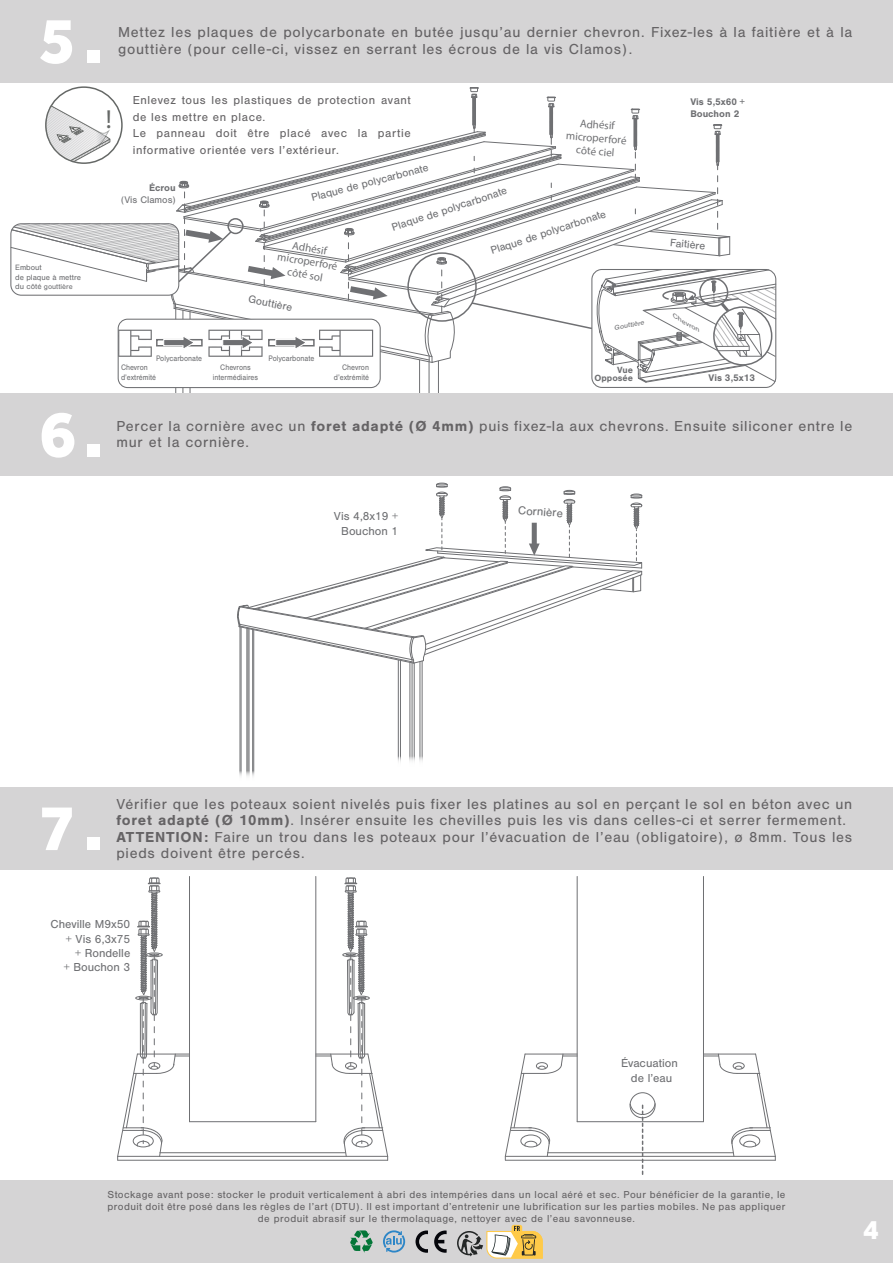
<style>
.page{position:relative;width:893px;height:1263px;background:#fff}
.page>*{position:absolute;margin:0;border:0;box-sizing:border-box;transform-origin:0 0}
.t1{font:800 67.5px "Effra";color:#fff}
.t2{font:800 28.5px "Effra";color:#fff}
.t3{font:26.25px "Myriad Pro";color:#656866}
.t4{font:15px/16.5px "Nimbus San";letter-spacing:.05em;color:#656365}
.t5{font:12px/16.5px "Nimbus San";letter-spacing:.05em;color:#656365}
.t6{font:12px/14.4px "Nimbus San";color:#6f7073;text-align:right}
.t7{font:11.1px "Nimbus San";color:#6f7073}
.t8{font:11.1px/13.4px "Myriad Pro";color:#6f7073;text-align:center}
.t9{font:10.5px/12px "Nimbus San";letter-spacing:.04em;color:#656365;text-align:center}
.t10{font:700 9.9px/11.9px "Nimbus San";color:#6f7073}
.t11{font:9.9px "Nimbus San";color:#6f7073}
.t12{font:700 9.3px/7.5px "Nimbus San";color:#6f7073;text-align:right}
.t13{font:8.25px/9.9px "Nimbus San";color:#6f7073;text-align:right;scale:.9 1}
.t14{font:8.1px/9.6px "Nimbus San";color:#6f7073}
.t15{font:7.5px "Nimbus San";color:#6f7073}
.t16{font:italic 6.9px "Nimbus San";color:#6f7073;scale:1.1 1}
.t17{font:italic 6px "Nimbus San";color:#6f7073;scale:1.42 1}
.s1{font-size:8.1px}
.s2{font-weight:700}
</style>
<div class="page">
<div style="left:0;top:0;width:893px;height:82px;background:#d5d4d5"></div>
<div style="left:0;top:394px;width:893px;height:82px;background:#d5d4d5"></div>
<div style="left:0;top:787px;width:893px;height:82px;background:#d5d4d5"></div>
<hr style="left:189px;top:876px;width:1px;height:246px;background:#6f7073">
<hr style="left:118px;top:1156px;width:270px;height:1px;background:#6f7073">
<hr style="left:118px;top:1160px;width:270px;height:1px;background:#6f7073">
<hr style="left:189px;top:1121px;width:127px;height:1px;background:#6f7073">
<hr style="left:315px;top:876px;width:1px;height:246px;background:#6f7073">
<hr style="left:160px;top:1152px;width:185px;height:1px;background:#6f7073">
<svg style="left:117px;top:877px;width:72px;height:283px"></svg>
<svg style="left:316px;top:877px;width:73px;height:283px"></svg>
<hr style="left:577px;top:876px;width:1px;height:246px;background:#6f7073">
<hr style="left:506px;top:1156px;width:269px;height:1px;background:#6f7073">
<hr style="left:506px;top:1160px;width:269px;height:1px;background:#6f7073">
<hr style="left:577px;top:1121px;width:126px;height:1px;background:#6f7073">
<hr style="left:703px;top:876px;width:1px;height:246px;background:#6f7073">
<hr style="left:547px;top:1152px;width:186px;height:1px;background:#6f7073">
<svg style="left:504px;top:1053px;width:73px;height:107px"></svg>
<svg style="left:703px;top:1053px;width:73px;height:107px"></svg>
<div style="left:0;top:1181px;width:893px;height:82px;background:#d5d4d5"></div>
<div style="left:630px;top:1092px;width:26px;height:26px;border:1px solid #6f7073;border-radius:50%"></div>
<svg style="left:629px;top:1103px;width:27px;height:72px"></svg>
<hr style="left:400px;top:660px;width:1px;height:109px;background:#6f7073">
<hr style="left:398px;top:660px;width:1px;height:109px;background:#6f7073">
<hr style="left:412px;top:663px;width:1px;height:106px;background:#6f7073">
<hr style="left:414px;top:663px;width:1px;height:106px;background:#6f7073">
<hr style="left:410px;top:662px;width:1px;height:107px;background:#6f7073">
<hr style="left:422px;top:661px;width:1px;height:108px;background:#6f7073">
<hr style="left:420px;top:661px;width:1px;height:108px;background:#6f7073">
<hr style="left:248px;top:629px;width:1px;height:153px;background:#6f7073">
<hr style="left:240px;top:627px;width:1px;height:155px;background:#6f7073">
<hr style="left:241px;top:627px;width:1px;height:155px;background:#6f7073">
<hr style="left:249px;top:629px;width:1px;height:153px;background:#6f7073">
<hr style="left:247px;top:629px;width:1px;height:153px;background:#6f7073">
<hr style="left:253px;top:630px;width:1px;height:152px;background:#6f7073">
<hr style="left:252px;top:629px;width:1px;height:153px;background:#6f7073">
<svg style="left:237px;top:483px;width:406px;height:181px"></svg>
<svg style="left:239px;top:770px;width:16px;height:12px"></svg>
<svg style="left:397px;top:756px;width:26px;height:13px"></svg>
<svg style="left:350px;top:1230px;width:23px;height:23px"></svg>
<svg style="left:416px;top:1230px;width:12px;height:23px"></svg>
<svg style="left:434px;top:1230px;width:13px;height:23px"></svg>
<svg style="left:383px;top:1230px;width:22px;height:22px"></svg>
<svg style="left:457px;top:1225px;width:86px;height:33px"></svg>
<svg style="left:10px;top:87px;width:767px;height:307px"></svg>
<h1 class="t1" style="left:39px;top:0;width:66px">5.</h1>
<p class="t4" style="left:118px;top:24px;width:736px">Mettez les plaques de polycarbonate en butée jusqu’au dernier chevron. Fixez-les à la faitière et à la gouttière (pour celle-ci, vissez en serrant les écrous de la vis Clamos).</p>
<p class="t14" style="left:15px;top:263px;width:67px">Embout<br>de plaque à mettre</p>
<p class="t15" style="left:15px;top:283px;width:59px"><span class="s1">du côté</span> gouttière</p>
<h3 class="t3" style="left:106px;top:103px;width:8px">!</h3>
<p class="t5" style="left:133px;top:92px;width:280px">Enlevez tous les plastiques de protection avant de les mettre en place.<br>Le panneau doit être placé avec la partie informative orientée vers l’extérieur.</p>
<p class="t8" style="left:567px;top:116px;width:62px;rotate:4deg">Adhésif microperforé côté ciel</p>
<p class="t10" style="left:149px;top:182px;width:28px">Écrou</p>
<p class="t11" style="left:121px;top:194px;width:56px">(Vis Clamos)</p>
<p class="t7" style="left:310px;top:192px;width:122px;rotate:-15deg">Plaque de polycarbonate</p>
<p class="t7" style="left:390px;top:221px;width:122px;rotate:-18deg">Plaque de polycarbonate</p>
<p class="t7" style="left:489px;top:245px;width:122px;rotate:-18deg">Plaque de polycarbonate</p>
<p class="t8" style="left:281px;top:236px;width:62px;rotate:10deg">Adhésif microperforé côté sol</p>
<p class="t7" style="left:250px;top:293px;width:46px;rotate:12deg">Gouttière</p>
<p class="t16" style="left:614px;top:324px;width:29px;rotate:-9deg">Gouttière</p>
<p class="t10" style="left:690px;top:95px;width:56px">Vis 5,5x60 +<br>Bouchon 2</p>
<p class="t7" style="left:671px;top:236px;width:37px;rotate:6deg">Faitière</p>
<p class="t17" style="left:675px;top:313px;width:23px;rotate:30deg">Chevron</p>
<p class="t13" style="left:156px;top:353px;width:53px">Polycarbonate</p>
<p class="t13" style="left:268px;top:353px;width:53px">Polycarbonate</p>
<p class="t13" style="left:213px;top:362px;width:52px;text-align:center">Chevrons intermédiaires</p>
<p class="t13" style="left:121px;top:362px;width:41px;text-align:left">Chevron d’extrémité</p>
<p class="t13" style="left:334px;top:362px;width:41px">Chevron d’extrémité</p>
<p class="t12" style="left:595px;top:367px;width:40px">Vue<br>Opposée</p>
<p class="t10" style="left:708px;top:372px;width:48px">Vis 3,5x13</p>
<h1 class="t1" style="left:39px;top:394px;width:66px">6.</h1>
<p class="t4" style="left:116px;top:418px;width:737px">Percer la cornière avec un <span class="s2">foret adapté (Ø 4mm)</span> puis fixez-la aux chevrons. Ensuite siliconer entre le mur et la cornière.</p>
<p class="t6" style="left:334px;top:509px;width:66px">Vis 4,8x19 +<br>Bouchon 1</p>
<p class="t6" style="left:519px;top:503px;width:46px;rotate:4deg">Cornière</p>
<h1 class="t1" style="left:39px;top:787px;width:66px">7.</h1>
<p class="t4" style="left:116px;top:795px;width:737px">Vérifier que les poteaux soient nivelés puis fixer les platines au sol en perçant le sol en béton avec un <span class="s2">foret adapté (Ø 10mm)</span>. Insérer ensuite les chevilles puis les vis dans celles-ci et serrer fermement.<br><span class="s2">ATTENTION:</span> Faire un trou dans les poteaux pour l’évacuation de l’eau (obligatoire), ø 8mm. Tous les pieds doivent être percés.</p>
<p class="t6" style="left:51px;top:917px;width:81px">Cheville M9x50 + Vis 6,3x75<br>+ Rondelle<br>+ Bouchon 3</p>
<p class="t6" style="left:621px;top:1056px;width:58px;text-align:center">Évacuation de l’eau</p>
<p class="t9" style="left:108px;top:1189px;width:679px">Stockage avant pose: stocker le produit verticalement à abri des intempéries dans un local aéré et sec. Pour bénéficier de la garantie, le produit doit être posé dans les règles de l’art (DTU). Il est important d’entretenir une lubrification sur les parties mobiles. Ne pas appliquer de produit abrasif sur le thermolaquage, nettoyer avec de l’eau savonneuse.</p>
<h2 class="t2" style="left:863px;top:1213px;width:17px">4</h2>
</div>
